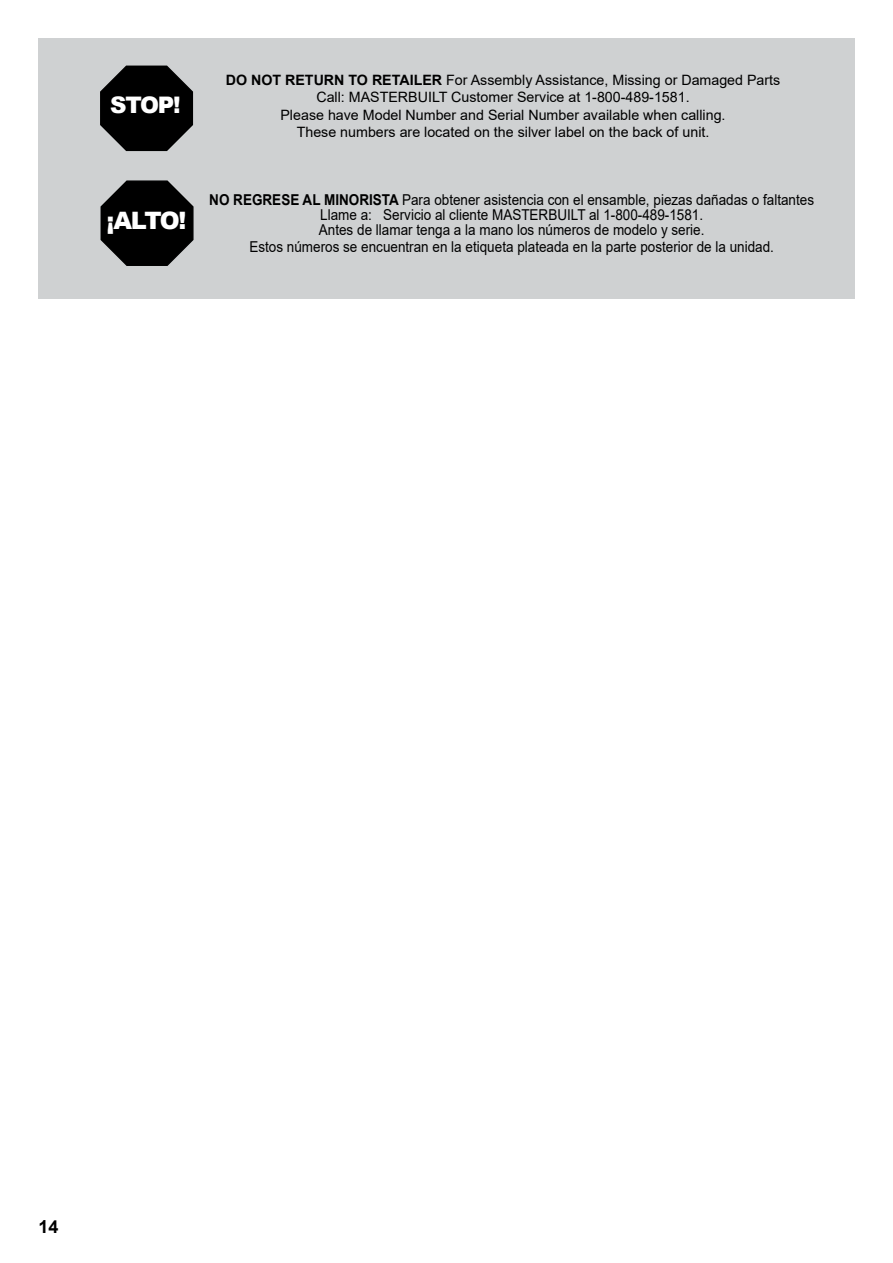
<style>
.page{position:relative;width:893px;height:1263px;background:#fff}
.page>*{position:absolute;margin:0;border:0;box-sizing:border-box;transform-origin:0 0}
.t1{font:900 24px "Arial";color:#fff}
.t2{font:900 22.8px "Arial";color:#fff}
.t3{font:700 18px "Arial";color:#000}
.t4{font:15px/15px "Arial";color:#000;text-align:center;scale:.9 1}
.t5{font:14.25px/17.1px "Arial";color:#000;text-align:center}
.s1{font-weight:700}
</style>
<div class="page">
<div style="left:38px;top:38px;width:817px;height:260px;background:#cfd1d2"></div>
<svg style="left:100px;top:65px;width:94px;height:87px"></svg>
<svg style="left:100px;top:180px;width:94px;height:86px"></svg>
<h2 class="t2" style="left:110px;top:89px;width:72px">STOP!</h2>
<h1 class="t1" style="left:107px;top:203px;width:81px">¡ALTO!</h1>
<p class="t5" style="left:226px;top:72px;width:556px"><span class="s1">DO NOT RETURN TO RETAILER</span> For Assembly Assistance, Missing or Damaged Parts Call: MASTERBUILT Customer Service at 1-800-489-1581.<br>Please have Model Number and Serial Number available when calling.<br>These numbers are located on the silver label on the back of unit.</p>
<p class="t4" style="left:209px;top:192px;width:673px"><span class="s1">NO REGRESE AL MINORISTA</span> Para obtener asistencia con el ensamble, piezas dañadas o faltantes<br>Llame a: Servicio al cliente MASTERBUILT al 1-800-489-1581.<br>Antes de llamar tenga a la mano los números de modelo y serie.</p>
<p class="t4" style="left:249px;top:239px;width:584px">Estos números se encuentran en la etiqueta plateada en la parte posterior de la unidad.</p>
<p class="t3" style="left:39px;top:1214px;width:22px">14</p>
</div>
